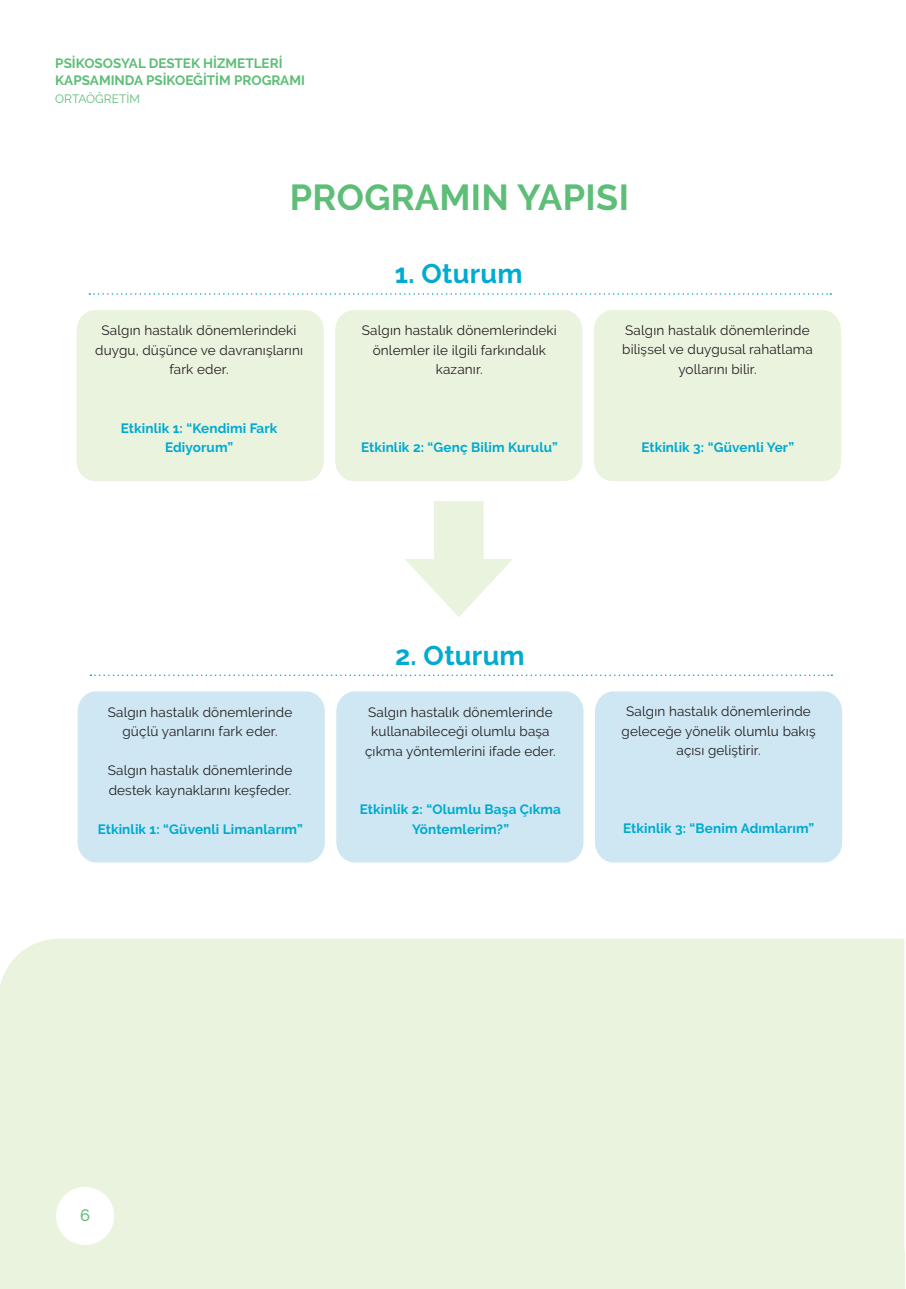
<style>
.page{position:relative;width:906px;height:1289px;background:#fff}
.page>*{position:absolute;margin:0;border:0;box-sizing:border-box;transform-origin:0 0}
.t1{font:700 36px "Raleway";letter-spacing:.01em;color:#5ebe78}
.t2{font:700 27px "Raleway";letter-spacing:.01em;color:#00aad0}
.t3{font:500 16.5px "Raleway";color:#5ebe78}
.t4{font:13.5px/19.5px "Raleway";letter-spacing:.01em;color:#231f20;text-align:center}
.t5{font:700 13.5px/19.5px "Raleway";letter-spacing:.01em;color:#00aad0;text-align:center}
.t6{font:700 13.5px/16.5px "Raleway";color:#5ebe78}
.t7{font:12px "Raleway";color:#5ebe78}
</style>
<div class="page">
<div style="left:0;top:1251px;width:904px;height:37px;background:#eaf3de"></div>
<div style="left:0;top:939px;width:904px;height:312px;background:#eaf3de"></div>
<div style="left:56px;top:1186px;width:58px;height:58px;background:#fff;border-radius:50%"></div>
<div style="left:77px;top:310px;width:247px;height:171px;background:#eaf3de;border-radius:19px"></div>
<div style="left:78px;top:691px;width:247px;height:171px;background:#cee7f2;border-radius:19px"></div>
<div style="left:335px;top:310px;width:247px;height:171px;background:#eaf3de;border-radius:19px"></div>
<div style="left:336px;top:691px;width:247px;height:171px;background:#cee7f2;border-radius:19px"></div>
<div style="left:594px;top:310px;width:247px;height:171px;background:#eaf3de;border-radius:19px"></div>
<div style="left:595px;top:691px;width:247px;height:171px;background:#cee7f2;border-radius:19px"></div>
<svg style="left:89px;top:293px;width:742px;height:2px"></svg>
<svg style="left:90px;top:674px;width:742px;height:2px"></svg>
<div style="left:434px;top:501px;width:49px;height:75px;background:#eaf3de"></div>
<svg style="left:405px;top:559px;width:108px;height:58px"></svg>
<p class="t6" style="left:55px;top:55px;width:251px">PSİKOSOSYAL DESTEK HİZMETLERİ<br>KAPSAMINDA PSİKOEĞİTİM PROGRAMI</p>
<p class="t7" style="left:55px;top:91px;width:86px">ORTAÖĞRETİM</p>
<p class="t1" style="left:290px;top:177px;width:341px">PROGRAMIN YAPISI</p>
<p class="t4" style="left:95px;top:321px;width:209px">Salgın hastalık dönemlerindeki duygu, düşünce ve davranışlarını fark eder.</p>
<p class="t5" style="left:121px;top:418px;width:158px">Etkinlik 1: “Kendimi Fark<br>Ediyorum”</p>
<p class="t2" style="left:395px;top:258px;width:129px">1. Oturum</p>
<p class="t4" style="left:362px;top:321px;width:196px">Salgın hastalık dönemlerindeki önlemler ile ilgili farkındalık kazanır.</p>
<p class="t5" style="left:361px;top:438px;width:198px">Etkinlik 2: “Genç Bilim Kurulu”</p>
<p class="t4" style="left:622px;top:320px;width:192px">Salgın hastalık dönemlerinde bilişsel ve duygusal rahatlama yollarını bilir.</p>
<p class="t5" style="left:641px;top:437px;width:154px">Etkinlik 3: “Güvenli Yer”</p>
<p class="t4" style="left:108px;top:702px;width:186px">Salgın hastalık dönemlerinde güçlü yanlarını fark eder.</p>
<p class="t4" style="left:108px;top:760px;width:186px;text-align:left">Salgın hastalık dönemlerinde destek kaynaklarını keşfeder.</p>
<p class="t5" style="left:98px;top:819px;width:207px">Etkinlik 1: “Güvenli Limanlarım”</p>
<p class="t2" style="left:395px;top:639px;width:131px">2. Oturum</p>
<p class="t4" style="left:365px;top:702px;width:192px">Salgın hastalık dönemlerinde kullanabileceği olumlu başa çıkma yöntemlerini ifade eder.</p>
<p class="t5" style="left:360px;top:799px;width:203px">Etkinlik 2: “Olumlu Başa Çıkma<br>Yöntemlerim?”</p>
<p class="t4" style="left:621px;top:701px;width:195px">Salgın hastalık dönemlerinde geleceğe yönelik olumlu bakış açısı geliştirir.</p>
<p class="t5" style="left:623px;top:818px;width:193px">Etkinlik 3: “Benim Adımlarım”</p>
<p class="t3" style="left:80px;top:1205px;width:11px">6</p>
</div>
